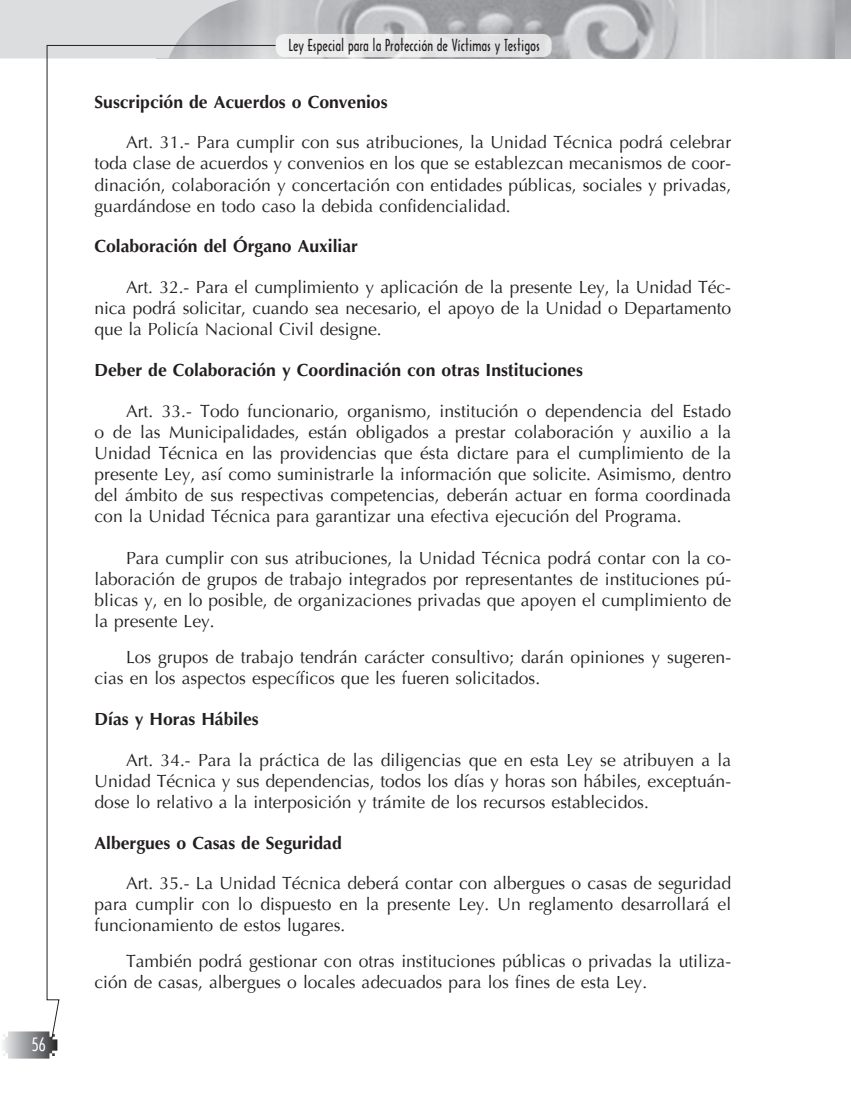
<style>
.page{position:relative;width:851px;height:1103px;background:#fff}
.page>*{position:absolute;margin:0;border:0;box-sizing:border-box;transform-origin:0 0}
.t1{font:17.5px/21px "Optima";color:#231f20;text-align:justify}
.t2{font:700 17.5px "Optima";color:#231f20}
.t3{font:17.5px "Arquitectura";color:#fff}
.t4{font:15.75px "Arquitectura";color:#231f20}
</style>
<div class="page">
<img style="left:241px;top:0;width:609px;height:58px">
<svg style="left:0;top:0;width:241px;height:58px;background:#d4d5d8"></svg>
<div style="left:276px;top:34px;width:275px;height:23px;background:#e8e8e9;border-radius:9px"></div>
<svg style="left:3px;top:1031px;width:54px;height:27px"></svg>
<svg style="left:46px;top:45px;width:230px;height:995px"></svg>
<p class="t3" style="left:32px;top:1033px;width:15px">56</p>
<p class="t4" style="left:288px;top:35px;width:253px">Ley Especial para la Protección de Víctimas y Testigos</p>
<p class="t2" style="left:94px;top:91px;width:294px">Suscripción de Acuerdos o Convenios</p>
<p class="t1" style="left:94px;top:132px;width:638px;text-indent:32px">Art. 31.- Para cumplir con sus atribuciones, la Unidad Técnica podrá celebrar toda clase de acuerdos y convenios en los que se establezcan mecanismos de coor&shy;dinación, colaboración y concertación con entidades públicas, sociales y privadas, guardándose en todo caso la debida confidencialidad.</p>
<p class="t2" style="left:94px;top:236px;width:265px">Colaboración del Órgano Auxiliar</p>
<p class="t1" style="left:94px;top:277px;width:638px;text-indent:32px">Art. 32.- Para el cumplimiento y aplicación de la presente Ley, la Unidad Téc&shy;nica podrá solicitar, cuando sea necesario, el apoyo de la Unidad o Departamento que la Policía Nacional Civil designe.</p>
<p class="t2" style="left:94px;top:360px;width:490px">Deber de Colaboración y Coordinación con otras Instituciones</p>
<p class="t1" style="left:94px;top:401px;width:638px;text-indent:32px">Art. 33.- Todo funcionario, organismo, institución o dependencia del Estado o de las Municipalidades, están obligados a prestar colaboración y auxilio a la Unidad Técnica en las providencias que ésta dictare para el cumplimiento de la presente Ley, así como suministrarle la información que solicite. Asimismo, dentro del ámbito de sus respectivas competencias, deberán actuar en forma coordinada con la Unidad Técnica para garantizar una efectiva ejecución del Programa.</p>
<p class="t1" style="left:94px;top:548px;width:638px;text-indent:32px">Para cumplir con sus atribuciones, la Unidad Técnica podrá contar con la co&shy;laboración de grupos de trabajo integrados por representantes de instituciones pú&shy;blicas y, en lo posible, de organizaciones privadas que apoyen el cumplimiento de la presente Ley.</p>
<p class="t1" style="left:94px;top:647px;width:638px;text-indent:32px">Los grupos de trabajo tendrán carácter consultivo; darán opiniones y sugeren&shy;cias en los aspectos específicos que les fueren solicitados.</p>
<p class="t2" style="left:94px;top:708px;width:166px">Días y Horas Hábiles</p>
<p class="t1" style="left:94px;top:749px;width:638px;text-indent:32px">Art. 34.- Para la práctica de las diligencias que en esta Ley se atribuyen a la Unidad Técnica y sus dependencias, todos los días y horas son hábiles, exceptuán&shy;dose lo relativo a la interposición y trámite de los recursos establecidos.</p>
<p class="t2" style="left:94px;top:832px;width:249px">Albergues o Casas de Seguridad</p>
<p class="t1" style="left:94px;top:873px;width:638px;text-indent:32px">Art. 35.- La Unidad Técnica deberá contar con albergues o casas de seguridad para cumplir con lo dispuesto en la presente Ley. Un reglamento desarrollará el funcionamiento de estos lugares.</p>
<p class="t1" style="left:94px;top:951px;width:638px;text-indent:32px">También podrá gestionar con otras instituciones públicas o privadas la utiliza&shy;ción de casas, albergues o locales adecuados para los fines de esta Ley.</p>
</div>
